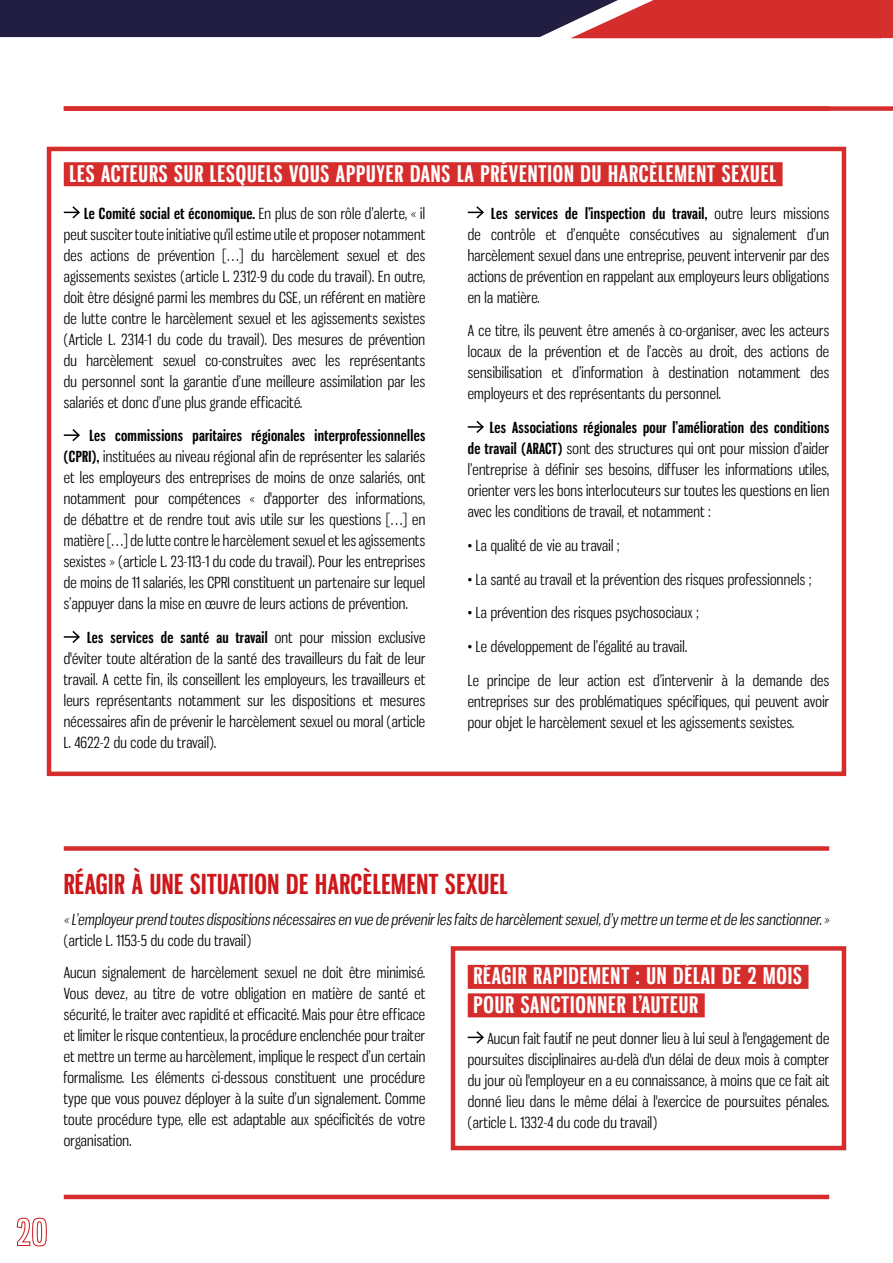
<style>
.page{position:relative;width:893px;height:1263px;background:#fff}
.page>*{position:absolute;margin:0;border:0;box-sizing:border-box;transform-origin:0 0}
.t1{font:700 27px "Gnuolane Rg";letter-spacing:.02em;color:#cd171a}
.t2{font:700 22.5px/28.5px "Gnuolane Rg";letter-spacing:.04em;color:#fff}
.t3{font:15px/21px "Gnuolane Bk";letter-spacing:.02em;color:#000;text-align:justify}
.t4{font:700 15px "Gnuolane Rg";letter-spacing:.02em;color:#000}
.s1{font-family:"Gnuolane Bk";font-weight:400}
.s2{font-family:"Gnuolane Rg";font-weight:700}
</style>
<div class="page">
<div style="left:64px;top:106px;width:829px;height:5px;background:#d52d2c"></div>
<svg style="left:0;top:0;width:893px;height:38px;background:#652e44"></svg>
<hr style="left:64px;top:1195px;width:765px;height:4px;background:#d52d2c">
<svg style="left:17px;top:1217px;width:30px;height:30px"></svg>
<div style="left:47px;top:147px;width:799px;height:629px;border:4px solid #d52d2c"></div>
<div style="left:451px;top:946px;width:395px;height:204px;border:4px solid #d52d2c"></div>
<div style="left:64px;top:846px;width:765px;height:5px;background:#d52d2c"></div>
<svg style="left:468px;top:1031px;width:16px;height:13px"></svg>
<div style="left:468px;top:965px;width:340px;height:24px;background:#d52d2c"></div>
<div style="left:468px;top:993px;width:237px;height:24px;background:#d52d2c"></div>
<svg style="left:64px;top:206px;width:16px;height:13px"></svg>
<svg style="left:64px;top:429px;width:16px;height:13px"></svg>
<svg style="left:64px;top:631px;width:16px;height:12px"></svg>
<svg style="left:468px;top:206px;width:16px;height:13px"></svg>
<svg style="left:468px;top:420px;width:16px;height:13px"></svg>
<div style="left:64px;top:162px;width:719px;height:24px;background:#d52d2c"></div>
<h2 class="t2" style="left:69px;top:159px;width:708px">LES ACTEURS SUR LESQUELS VOUS APPUYER DANS LA PRÉVENTION DU HARCÈLEMENT SEXUEL</h2>
<p class="t4" style="left:84px;top:204px;width:343px">Le Comité social et économique. <span class="s1">En plus de son rôle d’alerte, « il</span></p>
<p class="t3" style="left:64px;top:223px;width:363px">peut susciter toute initiative qu'il estime utile et proposer notamment des actions de prévention […] du harcèlement sexuel et des agissements sexistes (article L. 2312-9 du code du travail). En outre, doit être désigné parmi les membres du CSE, un référent en matière de lutte contre le harcèlement sexuel et les agissements sexistes (Article L. 2314-1 du code du travail). Des mesures de prévention du harcèlement sexuel co-construites avec les représentants du personnel sont la garantie d’une meilleure assimilation par les salariés et donc d’une plus grande efficacité.</p>
<p class="t4" style="left:89px;top:427px;width:337px">Les commissions paritaires régionales interprofessionnelles</p>
<p class="t3" style="left:64px;top:446px;width:363px"><span class="s2">(CPRI),</span> instituées au niveau régional afin de représenter les salariés et les employeurs des entreprises de moins de onze salariés, ont notamment pour compétences « d'apporter des informations, de débattre et de rendre tout avis utile sur les questions […] en matière […] de lutte contre le harcèlement sexuel et les agissements sexistes » (article L. 23-113-1 du code du travail). Pour les entreprises de moins de 11 salariés, les CPRI constituent un partenaire sur lequel s’appuyer dans la mise en œuvre de leurs actions de prévention.</p>
<p class="t4" style="left:87px;top:628px;width:340px">Les services de santé au travail <span class="s1">ont pour mission exclusive</span></p>
<p class="t3" style="left:64px;top:648px;width:363px">d'éviter toute altération de la santé des travailleurs du fait de leur travail. A cette fin, ils conseillent les employeurs, les travailleurs et leurs représentants notamment sur les dispositions et mesures nécessaires afin de prévenir le harcèlement sexuel ou moral (article L. 4622-2 du code du travail).</p>
<p class="t4" style="left:491px;top:204px;width:339px">Les services de l’inspection du travail, <span class="s1">outre leurs missions</span></p>
<p class="t3" style="left:468px;top:223px;width:363px">de contrôle et d’enquête consécutives au signalement d’un harcèlement sexuel dans une entreprise, peuvent intervenir par des actions de prévention en rappelant aux employeurs leurs obligations en la matière.</p>
<p class="t3" style="left:468px;top:320px;width:363px">A ce titre, ils peuvent être amenés à co-organiser, avec les acteurs locaux de la prévention et de l’accès au droit, des actions de sensibilisation et d’information à destination notamment des employeurs et des représentants du personnel.</p>
<p class="t4" style="left:490px;top:418px;width:341px">Les Associations régionales pour l’amélioration des conditions</p>
<p class="t3" style="left:468px;top:438px;width:363px"><span class="s2">de travail (ARACT)</span> sont des structures qui ont pour mission d’aider l’entreprise à définir ses besoins, diffuser les informations utiles, orienter vers les bons interlocuteurs sur toutes les questions en lien avec les conditions de travail, et notamment :</p>
<p class="t3" style="left:468px;top:535px;width:153px">• La qualité de vie au travail ;</p>
<p class="t3" style="left:468px;top:568px;width:345px">• La santé au travail et la prévention des risques professionnels ;</p>
<p class="t3" style="left:468px;top:602px;width:232px">• La prévention des risques psychosociaux ;</p>
<p class="t3" style="left:468px;top:636px;width:221px">• Le développement de l’égalité au travail.</p>
<p class="t3" style="left:468px;top:670px;width:363px">Le principe de leur action est d’intervenir à la demande des entreprises sur des problématiques spécifiques, qui peuvent avoir pour objet le harcèlement sexuel et les agissements sexistes.</p>
<h1 class="t1" style="left:64px;top:868px;width:445px">RÉAGIR À UNE SITUATION DE HARCÈLEMENT SEXUEL</h1>
<p class="t3" style="left:64px;top:909px;width:769px">« L’employeur prend toutes dispositions nécessaires en vue de prévenir les faits de harcèlement sexuel,d’y mettre un terme et de les sanctionner. » (article L. 1153-5 du code du travail)</p>
<p class="t3" style="left:64px;top:962px;width:363px">Aucun signalement de harcèlement sexuel ne doit être minimisé.<br>Vous devez, au titre de votre obligation en matière de santé et sécurité, le traiter avec rapidité et efficacité. Mais pour être efficace et limiter le risque contentieux, la procédure enclenchée pour traiter et mettre un terme au harcèlement, implique le respect d’un certain formalisme. Les éléments ci-dessous constituent une procédure type que vous pouvez déployer à la suite d’un signalement. Comme toute procédure type, elle est adaptable aux spécificités de votre organisation.</p>
<h2 class="t2" style="left:473px;top:961px;width:330px">RÉAGIR RAPIDEMENT : UN DÉLAI DE 2 MOIS<br>POUR SANCTIONNER L’AUTEUR</h2>
<p class="t3" style="left:468px;top:1027px;width:363px;text-indent:20px">Aucun fait fautif ne peut donner lieu à lui seul à l'engagement de poursuites disciplinaires au-delà d'un délai de deux mois à compter du jour où l'employeur en a eu connaissance, à moins que ce fait ait donné lieu dans le même délai à l'exercice de poursuites pénales. (article L. 1332-4 du code du travail)</p>
</div>
